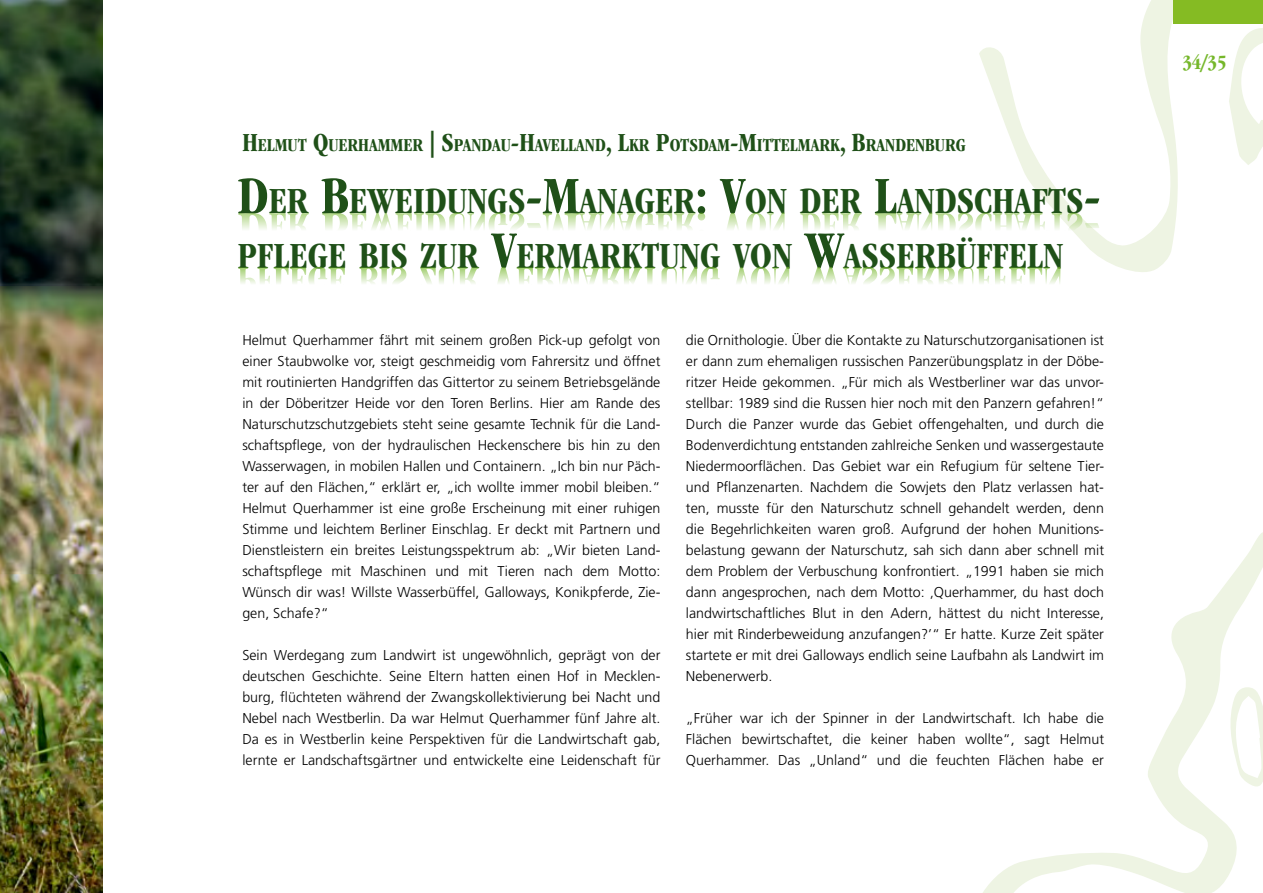
<style>
.page{position:relative;width:1263px;height:893px;background:#fff}
.page>*{position:absolute;margin:0;border:0;box-sizing:border-box;transform-origin:0 0}
.t1{font:700 condensed 38.25px/54.6px "ITC Garamond Std";color:#1f5018}
.t2{font:700 condensed 21px "ITC Garamond Std";color:#75b72a}
.Kapitel-Titel_ohne_I{font:700 condensed 18.9px "ITC Garamond Std";color:#1f5018}
.LT_2-Sp{font:300 14.25px/21px "Frutiger LT Std";color:#000;text-align:justify}
.s1{font-size:27px}
.s2{font-size:54.6px}
</style>
<div class="page">
<svg style="left:979px;top:0;width:250px;height:272px"></svg>
<svg style="left:1229px;top:23px;width:34px;height:142px"></svg>
<img style="left:0;top:0;width:102px;height:893px">
<svg style="left:983px;top:532px;width:280px;height:361px"></svg>
<svg style="left:1227px;top:687px;width:36px;height:102px"></svg>
<div style="left:1174px;top:0;width:89px;height:23px;background:#85bb23"></div>
<svg style="left:238px;top:267px;width:825px;height:17px"></svg>
<svg style="left:238px;top:213px;width:861px;height:35px"></svg>
<h2 class="Kapitel-Titel_ohne_I" style="left:242px;top:134px;width:725px"><span class="s1">H</span>ELMUT <span class="s1">Q</span>UERHAMMER <span class="s1">| S</span>PANDAU<span class="s1">-H</span>AVELLAND<span class="s1">, L</span>KR <span class="s1">P</span>OTSDAM<span class="s1">-M</span>ITTELMARK<span class="s1">, B</span>RANDENBURG</h2>
<h1 class="t1" style="left:238px;top:174px;width:864px"><span class="s2">D</span>ER <span class="s2">B</span>EWEIDUNGS<span class="s2">-M</span>ANAGER<span class="s2">: V</span>ON DER <span class="s2">L</span>ANDSCHAFTS<span class="s2">-<br></span>PFLEGE BI S ZUR <span class="s2">V</span>ERMARKTUNG VON <span class="s2">W</span>ASSERBÜFFELN</h1>
<p class="LT_2-Sp" style="left:242px;top:330px;width:420px">Helmut Querhammer fährt mit seinem großen Pick-up gefolgt von einer Staubwolke vor, steigt geschmeidig vom Fahrersitz und öffnet mit routinierten Handgriffen das Gittertor zu seinem Betriebsgelände in der Döberitzer Heide vor den Toren Berlins. Hier am Rande des Naturschutzschutzgebiets steht seine gesamte Technik für die Land&shy;schaftspflege, von der hydraulischen Heckenschere bis hin zu den Wasserwagen, in mobilen Hallen und Containern. „Ich bin nur Päch&shy;ter auf den Flächen,“ erklärt er, „ich wollte immer mobil bleiben.“ Helmut Querhammer ist eine große Erscheinung mit einer ruhigen Stimme und leichtem Berliner Einschlag. Er deckt mit Partnern und Dienstleistern ein breites Leistungsspektrum ab: „Wir bieten Land&shy;schaftspflege mit Maschinen und mit Tieren nach dem Motto:<br>Wünsch dir was! Willste Wasserbüffel, Galloways, Konikpferde, Zie&shy;gen, Schafe?“</p>
<p class="LT_2-Sp" style="left:242px;top:645px;width:420px">Sein Werdegang zum Landwirt ist ungewöhnlich, geprägt von der deutschen Geschichte. Seine Eltern hatten einen Hof in Mecklen&shy;burg, flüchteten während der Zwangskollektivierung bei Nacht und Nebel nach Westberlin. Da war Helmut Querhammer fünf Jahre alt.<br>Da es in Westberlin keine Perspektiven für die Landwirtschaft gab, lernte er Landschaftsgärtner und entwickelte eine Leidenschaft für</p>
<p class="LT_2-Sp" style="left:686px;top:330px;width:420px">die Ornithologie. Über die Kontakte zu Naturschutzorganisationen ist er dann zum ehemaligen russischen Panzerübungsplatz in der Döbe&shy;ritzer Heide gekommen. „Für mich als Westberliner war das unvor&shy;stellbar: 1989 sind die Russen hier noch mit den Panzern gefahren!“ Durch die Panzer wurde das Gebiet offengehalten, und durch die Bodenverdichtung entstanden zahlreiche Senken und wassergestaute Niedermoorflächen. Das Gebiet war ein Refugium für seltene Tier&shy;und Pflanzenarten. Nachdem die Sowjets den Platz verlassen hat&shy;ten, musste für den Naturschutz schnell gehandelt werden, denn die Begehrlichkeiten waren groß. Aufgrund der hohen Munitions&shy;belastung gewann der Naturschutz, sah sich dann aber schnell mit dem Problem der Verbuschung konfrontiert. „1991 haben sie mich dann angesprochen, nach dem Motto: ‚Querhammer, du hast doch landwirtschaftliches Blut in den Adern, hättest du nicht Interesse, hier mit Rinderbeweidung anzufangen?’“ Er hatte. Kurze Zeit später startete er mit drei Galloways endlich seine Laufbahn als Landwirt im Nebenerwerb.</p>
<p class="LT_2-Sp" style="left:686px;top:708px;width:420px">„Früher war ich der Spinner in der Landwirtschaft. Ich habe die Flächen bewirtschaftet, die keiner haben wollte“, sagt Helmut Querhammer. Das „Unland“ und die feuchten Flächen habe er</p>
<h2 class="t2" style="left:1182px;top:51px;width:46px">34/35</h2>
</div>
